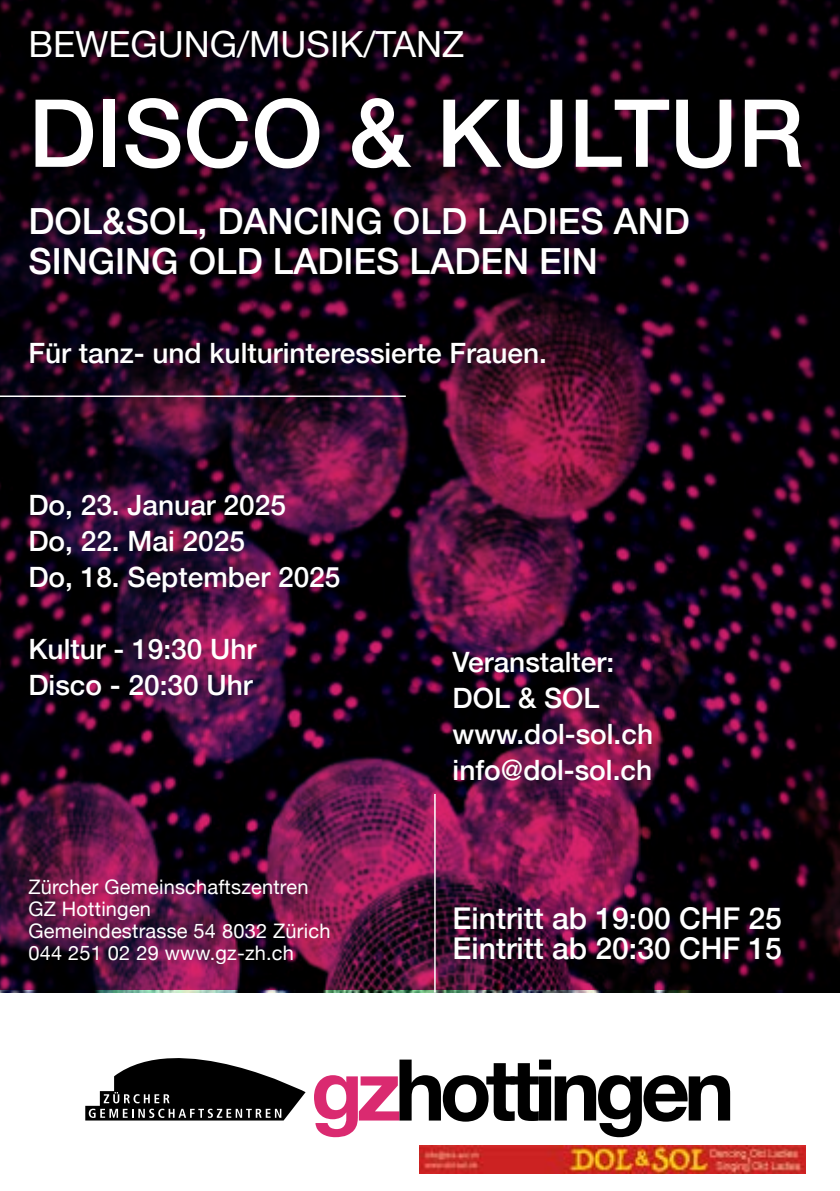
<style>
.page{position:relative;width:840px;height:1191px;background:#fff}
.page>*{position:absolute;margin:0;border:0;box-sizing:border-box;transform-origin:0 0}
.t1{font:500 94px "Helvetica Neue";color:#fff}
.t2{font:700 85.4px "Helvetica Neue";letter-spacing:-.07em;color:#000}
.t3{font:500 36px/40px "Helvetica Neue";color:#fff}
.t4{font:36px "Helvetica Neue";color:#fff}
.t5{font:500 30px/30px "Helvetica Neue";color:#fff}
.t6{font:500 28px/36px "Helvetica Neue";color:#fff}
.t7{font:20px/22px "Helvetica Neue";letter-spacing:.01em;color:#fff}
</style>
<div class="page">
<img style="left:419px;top:1145px;width:385px;height:28px">
<img style="left:0;top:0;width:839px;height:992px">
<hr style="left:434px;top:794px;width:1px;height:198px;background:#fff">
<hr style="left:0;top:395px;width:405px;height:2px;background:#fff">
<svg style="left:314px;top:1075px;width:85px;height:62px"></svg>
<svg style="left:85px;top:1058px;width:220px;height:62px"></svg>
<p class="t4" style="left:28px;top:18px;width:437px">BEWEGUNG/MUSIK/TANZ</p>
<h1 class="t1" style="left:28px;top:58px;width:776px">DISCO &amp; KULTUR</h1>
<p class="t3" style="left:28px;top:198px;width:662px">DOL&amp;SOL, DANCING OLD LADIES AND<br>SINGING OLD LADIES LADEN EIN</p>
<p class="t6" style="left:28px;top:333px;width:520px">Für tanz- und kulturinteressierte Frauen.</p>
<p class="t6" style="left:28px;top:485px;width:313px">Do, 23. Januar 2025<br>Do, 22. Mai 2025<br>Do, 18. September 2025</p>
<p class="t6" style="left:28px;top:629px;width:229px">Kultur - 19:30 Uhr<br>Disco - 20:30 Uhr</p>
<p class="t7" style="left:28px;top:877px;width:303px">Zürcher Gemeinschaftszentren<br>GZ Hottingen<br>Gemeindestrasse 54 8032 Zürich<br>044 251 02 29 www.gz-zh.ch</p>
<p class="t6" style="left:452px;top:642px;width:202px">Veranstalter:<br>DOL &amp; SOL www.dol-sol.ch info@dol-sol.ch</p>
<p class="t5" style="left:452px;top:901px;width:331px">Eintritt ab 19:00 CHF 25<br>Eintritt ab 20:30 CHF 15</p>
<h2 class="t2" style="left:394px;top:1023px;width:341px">hottingen</h2>
</div>
